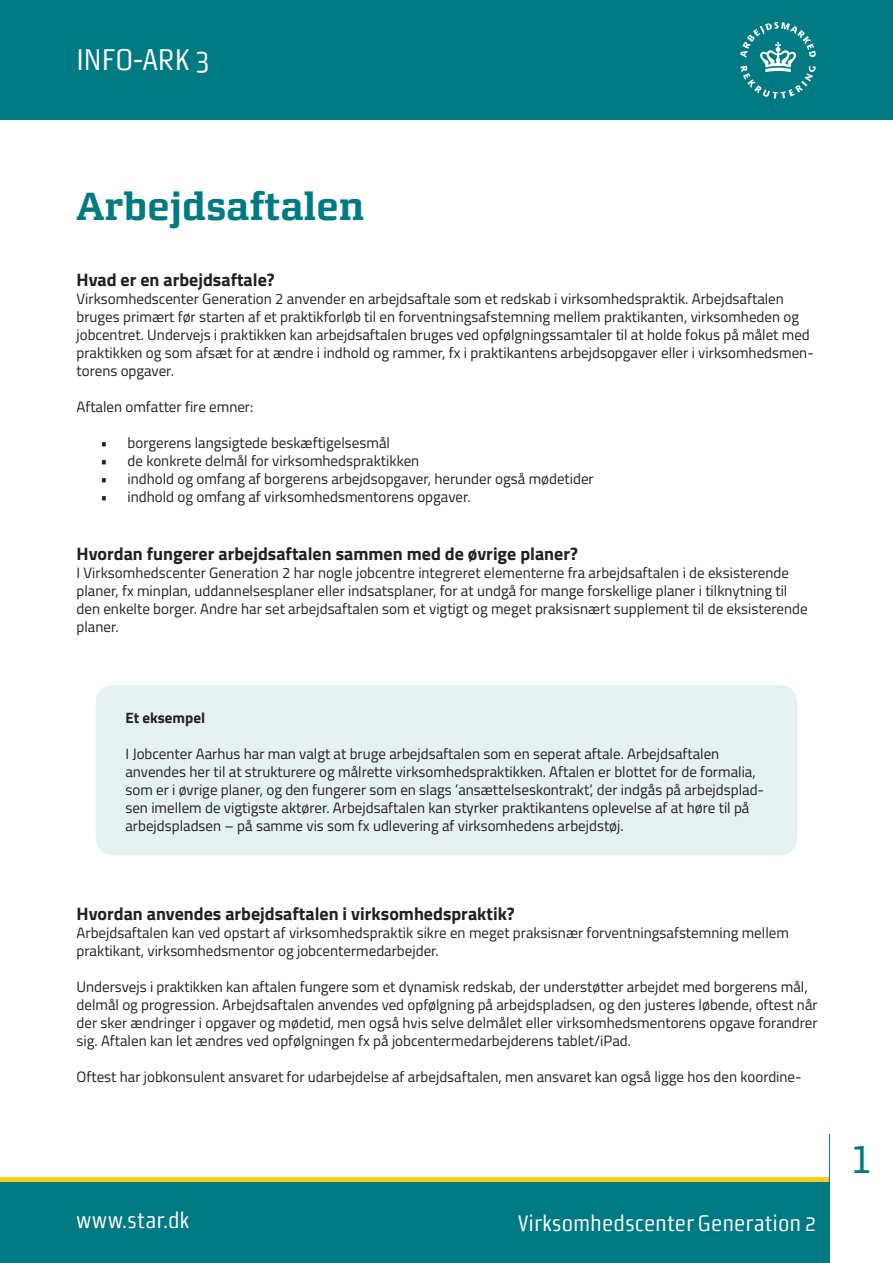
<style>
.page{position:relative;width:893px;height:1263px;background:#fff}
.page>*{position:absolute;margin:0;border:0;box-sizing:border-box;transform-origin:0 0}
.t1{font:45px "Morgan Sans Cond Regular Office";color:#007a82}
.t2{font:39px "Morgan Avec Bold Office";color:#007a82}
.t3{font:30px "Morgan Sans Cond Regular Office";color:#fff}
.t4{font:22.5px "Morgan Sans Cond Regular Office";color:#fff}
.t5{font:700 18px "Titillium Web";color:#231f20}
.t6{font:15px/18px "Titillium Web";color:#231f20}
.t7{font:700 15px "Titillium Web";color:#231f20}
</style>
<div class="page">
<div style="left:0;top:1178px;width:829px;height:37px;background:#fecb18"></div>
<div style="left:0;top:1182px;width:829px;height:81px;background:#007a82"></div>
<hr style="left:829px;top:1134px;width:1px;height:129px;background:#007a82">
<div style="left:96px;top:685px;width:701px;height:170px;background:#e6f1f2;border-radius:18px"></div>
<div style="left:0;top:1px;width:893px;height:119px;background:#007a82"></div>
<svg style="left:740px;top:22px;width:76px;height:77px"></svg>
<h3 class="t3" style="left:76px;top:42px;width:135px">INFO-ARK 3</h3>
<h2 class="t2" style="left:77px;top:182px;width:289px">Arbejdsaftalen</h2>
<p class="t5" style="left:77px;top:266px;width:199px">Hvad er en arbejdsaftale?</p>
<p class="t6" style="left:77px;top:289px;width:739px">Virksomhedscenter Generation 2 anvender en arbejdsaftale som et redskab i virksomhedspraktik. Arbejdsaftalen bruges primært før starten af et praktikforløb til en forventningsafstemning mellem praktikanten, virksomheden og jobcentret. Undervejs i praktikken kan arbejdsaftalen bruges ved opfølgningssamtaler til at holde fokus på målet med praktikken og som afsæt for at ændre i indhold og rammer, fx i praktikantens arbejdsopgaver eller i virksomhedsmen&shy;torens opgaver.</p>
<p class="t6" style="left:77px;top:397px;width:178px">Aftalen omfatter fire emner:</p>
<p class="t6" style="left:101px;top:433px;width:291px">• borgerens langsigtede beskæftigelsesmål</p>
<p class="t6" style="left:101px;top:451px;width:320px">• de konkrete delmål for virksomhedspraktikken</p>
<p class="t6" style="left:101px;top:469px;width:495px">• indhold og omfang af borgerens arbejdsopgaver, herunder også mødetider</p>
<p class="t6" style="left:101px;top:487px;width:372px">• indhold og omfang af virksomhedsmentorens opgaver.</p>
<p class="t5" style="left:77px;top:540px;width:503px">Hvordan fungerer arbejdsaftalen sammen med de øvrige planer?</p>
<p class="t6" style="left:77px;top:563px;width:732px">I Virksomhedscenter Generation 2 har nogle jobcentre integreret elementerne fra arbejdsaftalen i de eksisterende planer, fx minplan, uddannelsesplaner eller indsatsplaner, for at undgå for mange forskellige planer i tilknytning til den enkelte borger. Andre har set arbejdsaftalen som et vigtigt og meget praksisnært supplement til de eksisterende planer.</p>
<p class="t7" style="left:125px;top:706px;width:81px">Et eksempel</p>
<p class="t6" style="left:125px;top:744px;width:640px">I Jobcenter Aarhus har man valgt at bruge arbejdsaftalen som en seperat aftale. Arbejdsaftalen anvendes her til at strukturere og målrette virksomhedspraktikken. Aftalen er blottet for de formalia, som er i øvrige planer, og den fungerer som en slags ’ansættelseskontrakt’, der indgås på arbejdsplad&shy;sen imellem de vigtigste aktører. Arbejdsaftalen kan styrker praktikantens oplevelse af at høre til på arbejdspladsen – på samme vis som fx udlevering af virksomhedens arbejdstøj.</p>
<p class="t5" style="left:77px;top:900px;width:440px">Hvordan anvendes arbejdsaftalen i virksomhedspraktik?</p>
<p class="t6" style="left:77px;top:923px;width:714px">Arbejdsaftalen kan ved opstart af virksomhedspraktik sikre en meget praksisnær forventningsafstemning mellem praktikant, virksomhedsmentor og jobcentermedarbejder.</p>
<p class="t6" style="left:77px;top:977px;width:743px">Undersvejs i praktikken kan aftalen fungere som et dynamisk redskab, der understøtter arbejdet med borgerens mål, delmål og progression. Arbejdsaftalen anvendes ved opfølgning på arbejdspladsen, og den justeres løbende, oftest når der sker ændringer i opgaver og mødetid, men også hvis selve delmålet eller virksomhedsmentorens opgave forandrer sig. Aftalen kan let ændres ved opfølgningen fx på jobcentermedarbejderens tablet/iPad.</p>
<p class="t6" style="left:77px;top:1067px;width:727px">Oftest har jobkonsulent ansvaret for udarbejdelse af arbejdsaftalen, men ansvaret kan også ligge hos den koordine-</p>
<h3 class="t4" style="left:77px;top:1207px;width:114px">www.star.dk</h3>
<h3 class="t4" style="left:518px;top:1210px;width:300px">Virksomhedscenter Generation 2</h3>
<h1 class="t1" style="left:850px;top:1132px;width:25px">1</h1>
</div>
